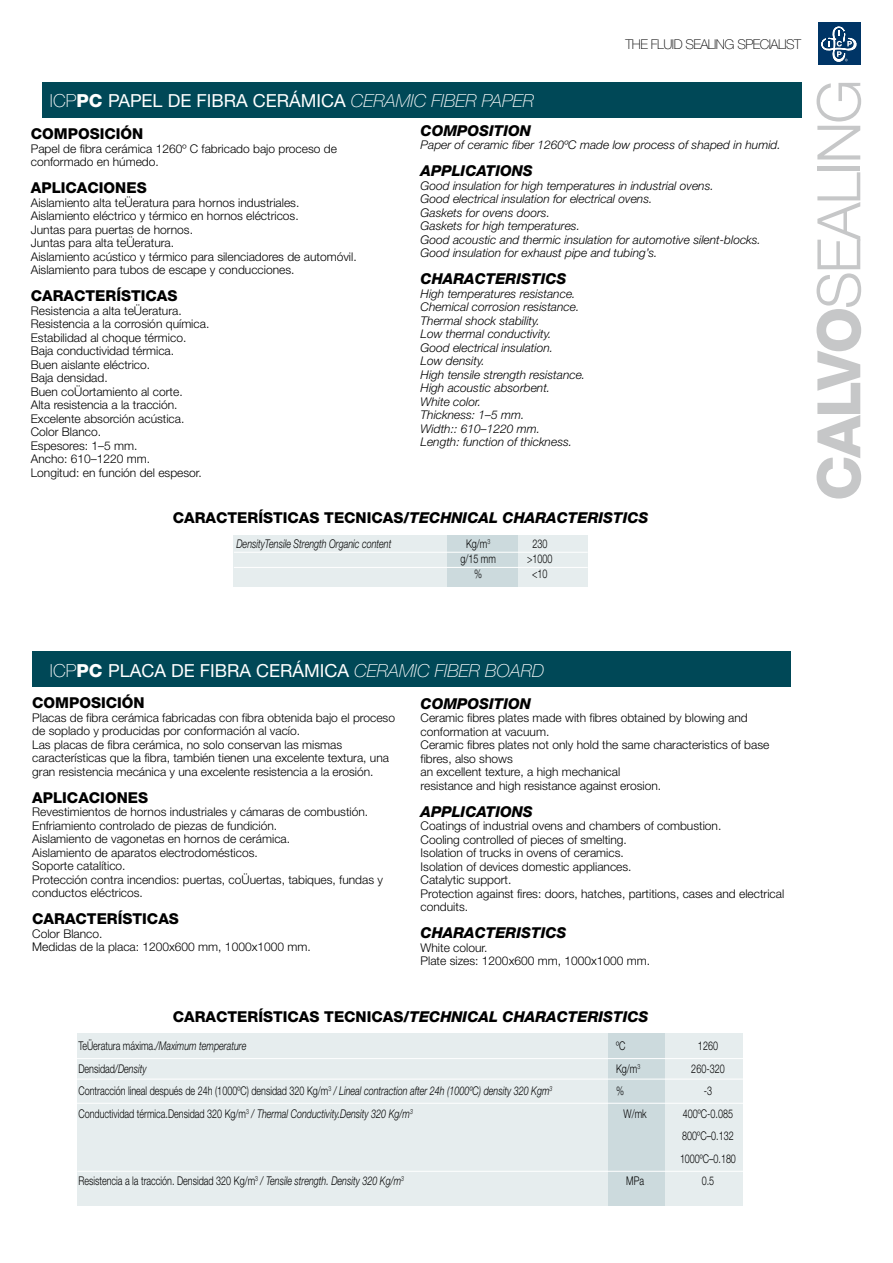
<style>
.page{position:relative;width:893px;height:1263px;background:#fff}
.page>*{position:absolute;margin:0;border:0;box-sizing:border-box;transform-origin:0 0}
.t1{font:300 60px "Helvetica Neue";letter-spacing:-.04em;color:#c6c7c8}
.t2{font:18px "Helvetica Neue";color:#fff}
.t3{font:800 15px "Helvetica Neue";color:#000}
.t4{font:italic 800 15px "Helvetica Neue";color:#000}
.t5{font:100 13.5px "Helvetica Neue";letter-spacing:-.04em;color:#000}
.t6{font:300 12px/13.5px "Helvetica Neue";color:#000}
.t7{font:italic 300 12px/13.5px "Helvetica Neue";color:#000}
.t8{font:300 12px/22.5px "Helvetica Neue";color:#000;text-align:center;scale:.75 1}
.t9{font:italic 300 12px "Helvetica Neue";color:#000;scale:.75 1}
.s1{font-weight:100}
.s2{font-weight:800}
.s3{font-weight:100;font-style:italic}
.s4{font-style:italic}
</style>
<div class="page">
<div style="left:818px;top:22px;width:42px;height:43px;background:#003566"></div>
<svg style="left:821px;top:24px;width:40px;height:41px"></svg>
<div style="left:43px;top:82px;width:759px;height:35px;background:#004857"></div>
<div style="left:664px;top:1034px;width:79px;height:172px;background:#e6edee"></div>
<div style="left:77px;top:1034px;width:531px;height:172px;background:#e6edee"></div>
<div style="left:608px;top:1034px;width:57px;height:172px;background:#ccdadd"></div>
<hr style="left:77px;top:1058px;width:667px;height:1px;background:#fff">
<hr style="left:77px;top:1079px;width:667px;height:1px;background:#fff">
<hr style="left:77px;top:1103px;width:667px;height:1px;background:#fff">
<hr style="left:77px;top:1171px;width:667px;height:1px;background:#fff">
<div style="left:233px;top:535px;width:214px;height:51px;background:#e6edee"></div>
<div style="left:490px;top:535px;width:98px;height:51px;background:#e6edee"></div>
<div style="left:447px;top:535px;width:71px;height:51px;background:#ccdadd"></div>
<hr style="left:234px;top:567px;width:354px;height:1px;background:#fff">
<hr style="left:234px;top:552px;width:354px;height:1px;background:#fff">
<div style="left:32px;top:651px;width:759px;height:35px;background:#004857"></div>
<p class="t5" style="left:625px;top:36px;width:177px">THE FLUID SEALING SPECIALIST</p>
<h2 class="t2" style="left:50px;top:90px;width:486px"><span class="s1">ICP</span><span class="s2">PC</span> PAPEL DE FIBRA CERÁMICA <span class="s3">CERAMIC FIBER PAPER</span></h2>
<p class="t4" style="left:421px;top:121px;width:112px">COMPOSITION</p>
<p class="t7" style="left:421px;top:138px;width:362px">Paper of ceramic fiber 1260ºC made low process of shaped in humid.</p>
<p class="t4" style="left:421px;top:162px;width:114px">APPLICATIONS</p>
<p class="t7" style="left:421px;top:178px;width:342px">Good insulation for high temperatures in industrial ovens.<br>Good electrical insulation for electrical ovens.<br>Gaskets for ovens doors.<br>Gaskets for high temperatures.<br>Good acoustic and thermic insulation for automotive silent-blocks.<br>Good insulation for exhaust pipe and tubing’s.</p>
<p class="t4" style="left:421px;top:270px;width:147px">CHARACTERISTICS</p>
<p class="t7" style="left:421px;top:286px;width:166px">High temperatures resistance.<br>Chemical corrosion resistance.<br>Thermal shock stability.<br>Low thermal conductivity.<br>Good electrical insulation.<br>Low density.<br>High tensile strength resistance.<br>High acoustic absorbent.<br>White color.<br>Thickness: 1–5 mm.<br>Width:: 610–1220 mm.<br>Length: function of thickness.</p>
<p class="t3" style="left:31px;top:125px;width:114px">COMPOSICIÓN</p>
<p class="t6" style="left:31px;top:142px;width:308px">Papel de fibra cerámica 1260º C fabricado bajo proceso de conformado en húmedo.</p>
<p class="t3" style="left:31px;top:179px;width:117px">APLICACIONES</p>
<p class="t6" style="left:31px;top:196px;width:327px">Aislamiento alta temperatura para hornos industriales.<br>Aislamiento eléctrico y térmico en hornos eléctricos.<br>Juntas para puertas de hornos.<br>Juntas para alta temperatura.<br>Aislamiento acústico y térmico para silenciadores de automóvil.<br>Aislamiento para tubos de escape y conducciones.</p>
<p class="t3" style="left:31px;top:287px;width:148px">CARACTERÍSTICAS</p>
<p class="t6" style="left:31px;top:304px;width:180px">Resistencia a alta temperatura.<br>Resistencia a la corrosión química.<br>Estabilidad al choque térmico.<br>Baja conductividad térmica.<br>Buen aislante eléctrico.<br>Baja densidad.<br>Buen comportamiento al corte.<br>Alta resistencia a la tracción.<br>Excelente absorción acústica.<br>Color Blanco.<br>Espesores: 1–5 mm.<br>Ancho: 610–1220 mm.<br>Longitud: en función del espesor.</p>
<p class="t3" style="left:173px;top:508px;width:477px">CARACTERÍSTICAS TECNICAS/<span class="s4">TECHNICAL CHARACTERISTICS</span></p>
<p class="t9" style="left:236px;top:537px;width:208px">DensityTensile Strength Organic content</p>
<p class="t8" style="left:460px;top:536px;width:49px;line-height:15px">Kg/m<sup>3 </sup>g/15 mm %</p>
<p class="t8" style="left:527px;top:536px;width:35px;line-height:15px">230 &gt;1000 &lt;10</p>
<h1 class="t1" style="left:802px;top:501px;width:423px;rotate:-90deg"><span class="s2">CALVO</span>SEALING</h1>
<h2 class="t2" style="left:50px;top:660px;width:496px"><span class="s1">ICP</span><span class="s2">PC</span> PLACA DE FIBRA CERÁMICA <span class="s3">CERAMIC FIBER BOARD</span></h2>
<p class="t3" style="left:32px;top:694px;width:114px">COMPOSICIÓN</p>
<p class="t6" style="left:32px;top:711px;width:364px">Placas de fibra cerámica fabricadas con fibra obtenida bajo el proceso de soplado y producidas por conformación al vacío.<br>Las placas de fibra cerámica, no solo conservan las mismas características que la fibra, también tienen una excelente textura, una gran resistencia mecánica y una excelente resistencia a la erosión.</p>
<p class="t3" style="left:32px;top:789px;width:117px">APLICACIONES</p>
<p class="t6" style="left:32px;top:805px;width:352px">Revestimientos de hornos industriales y cámaras de combustión.<br>Enfriamiento controlado de piezas de fundición.<br>Aislamiento de vagonetas en hornos de cerámica.<br>Aislamiento de aparatos electrodomésticos.<br>Soporte catalítico.<br>Protección contra incendios: puertas, compuertas, tabiques, fundas y conductos eléctricos.</p>
<p class="t3" style="left:32px;top:910px;width:148px">CARACTERÍSTICAS</p>
<p class="t6" style="left:32px;top:927px;width:280px">Color Blanco.<br>Medidas de la placa: 1200x600 mm, 1000x1000 mm.</p>
<p class="t4" style="left:421px;top:694px;width:112px">COMPOSITION</p>
<p class="t6" style="left:421px;top:711px;width:350px">Ceramic fibres plates made with fibres obtained by blowing and conformation at vacuum.<br>Ceramic fibres plates not only hold the same characteristics of base fibres, also shows<br>an excellent texture, a high mechanical<br>resistance and high resistance against erosion.</p>
<p class="t4" style="left:421px;top:802px;width:114px">APPLICATIONS</p>
<p class="t6" style="left:421px;top:819px;width:365px">Coatings of industrial ovens and chambers of combustion.<br>Cooling controlled of pieces of smelting.<br>Isolation of trucks in ovens of ceramics.<br>Isolation of devices domestic appliances.<br>Catalytic support.<br>Protection against fires: doors, hatches, partitions, cases and electrical conduits.</p>
<p class="t4" style="left:421px;top:924px;width:147px">CHARACTERISTICS</p>
<p class="t6" style="left:421px;top:940px;width:231px">White colour.<br>Plate sizes: 1200x600 mm, 1000x1000 mm.</p>
<p class="t3" style="left:173px;top:1007px;width:477px">CARACTERÍSTICAS TECNICAS/<span class="s4">TECHNICAL CHARACTERISTICS</span></p>
<p class="t8" style="left:78px;top:1035px;width:633px;text-align:left">Temperatura máxima.<span class="s4">/Maximum temperature<br></span>Densidad<span class="s4">/Density<br></span>Contracción lineal después de 24h (1000ºC) densidad 320 Kg/m<sup>3</sup> <span class="s4">/ Lineal contraction after 24h (1000ºC) density 320 Kgm</span><sup>3<br></sup>Conductividad térmica.Densidad 320 Kg/m<sup>3</sup> <span class="s4">/ Thermal Conductivity.Density 320 Kg/m</span><sup>3</sup></p>
<p class="t8" style="left:78px;top:1170px;width:436px">Resistencia a la tracción. Densidad 320 Kg/m<sup>3</sup> <span class="s4">/ Tensile strength. Density 320 Kg/m</span><sup>3</sup></p>
<p class="t8" style="left:616px;top:1035px;width:34px;text-align:left">ºC<br>Kg/m<sup>3 </sup>%</p>
<p class="t8" style="left:624px;top:1102px;width:32px">W/mk</p>
<p class="t8" style="left:626px;top:1170px;width:25px">MPa</p>
<p class="t8" style="left:680px;top:1035px;width:76px">1260<br>260-320<br>-3<br>400ºC-0.085<br>800ºC–0.132<br>1000ºC–0.180<br>0.5</p>
</div>
